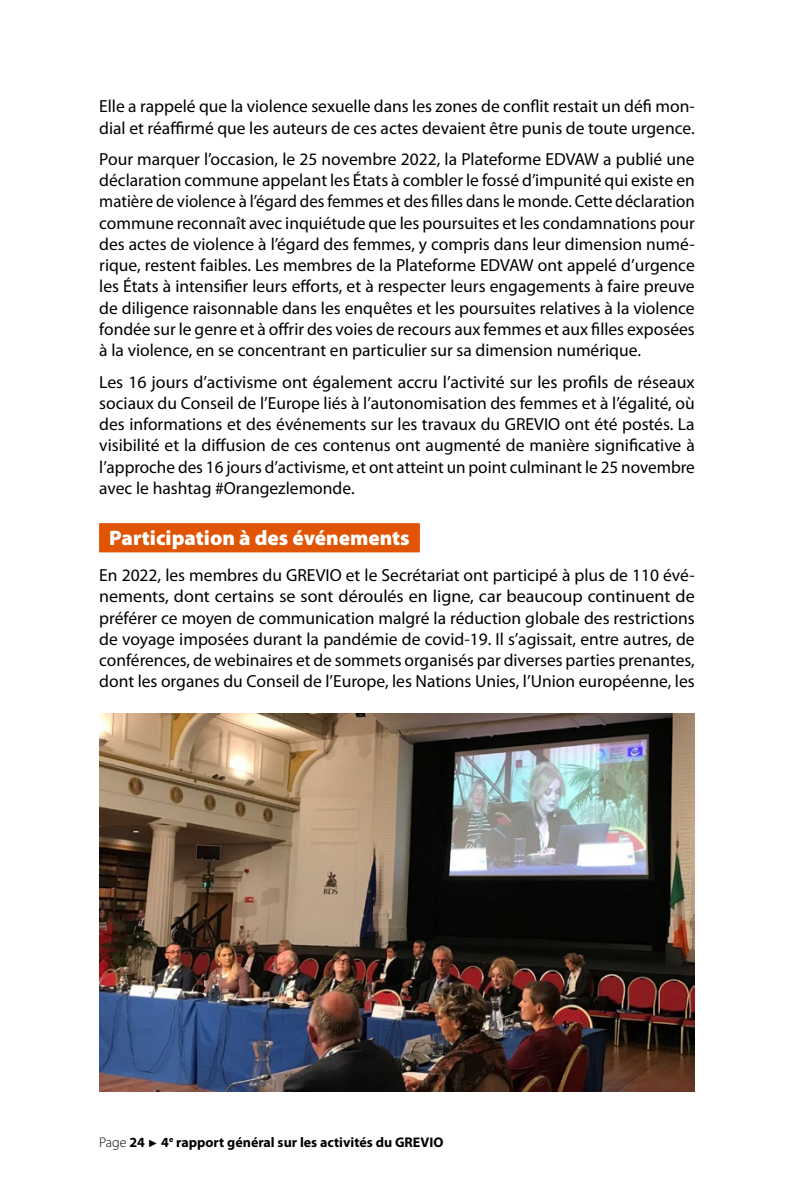
<style>
.page{position:relative;width:794px;height:1191px;background:#fff}
.page>*{position:absolute;margin:0;border:0;box-sizing:border-box;transform-origin:0 0}
.t1{font:900 21px "Myriad Pro";color:#fff}
.t2{font:17.5px/21.3px "Myriad Pro";color:#000;text-align:justify}
.t3{font:700 14px "Myriad Pro";color:#000}
.s1{font-weight:300}
.s2{font-family:"Arial";font-weight:400;font-size:10.5px}
</style>
<div class="page">
<div style="left:99px;top:524px;width:321px;height:28px;background:#e15403"></div>
<div style="left:99px;top:523px;width:321px;height:28px;background:#e15403"></div>
<img style="left:99px;top:713px;width:595px;height:378px">
<p class="t2" style="left:99px;top:96px;width:597px">Elle a rappelé que la violence sexuelle dans les zones de conflit restait un défi mon&shy;dial et réaffirmé que les auteurs de ces actes devaient être punis de toute urgence.</p>
<p class="t2" style="left:99px;top:148px;width:597px">Pour marquer l’occasion, le 25 novembre 2022, la Plateforme EDVAW a publié une déclaration commune appelant les États à combler le fossé d’impunité qui existe en matière de violence à l’égard des femmes et des filles dans le monde. Cette déclaration commune reconnaît avec inquiétude que les poursuites et les condamnations pour des actes de violence à l’égard des femmes, y compris dans leur dimension numé&shy;rique, restent faibles. Les membres de la Plateforme EDVAW ont appelé d’urgence les États à intensifier leurs efforts, et à respecter leurs engagements à faire preuve de diligence raisonnable dans les enquêtes et les poursuites relatives à la violence fondée sur le genre et à offrir des voies de recours aux femmes et aux filles exposées à la violence, en se concentrant en particulier sur sa dimension numérique.</p>
<p class="t2" style="left:99px;top:371px;width:597px">Les 16 jours d’activisme ont également accru l’activité sur les profils de réseaux sociaux du Conseil de l’Europe liés à l’autonomisation des femmes et à l’égalité, où des informations et des événements sur les travaux du GREVIO ont été postés. La visibilité et la diffusion de ces contenus ont augmenté de manière significative à l’approche des 16 jours d’activisme, et ont atteint un point culminant le 25 novembre avec le hashtag #Orangezlemonde.</p>
<p class="t1" style="left:109px;top:524px;width:302px">Participation à des événements</p>
<p class="t2" style="left:99px;top:564px;width:597px">En 2022, les membres du GREVIO et le Secrétariat ont participé à plus de 110 évé&shy;nements, dont certains se sont déroulés en ligne, car beaucoup continuent de préférer ce moyen de communication malgré la réduction globale des restrictions de voyage imposées durant la pandémie de covid-19. Il s’agissait, entre autres, de conférences, de webinaires et de sommets organisés par diverses parties prenantes, dont les organes du Conseil de l’Europe, les Nations Unies, l’Union européenne, les</p>
<p class="t3" style="left:99px;top:1132px;width:346px"><span class="s1">Page</span> 24 <span class="s2">►</span> 4<sup>e</sup> rapport général sur les activités du GREVIO</p>
</div>
